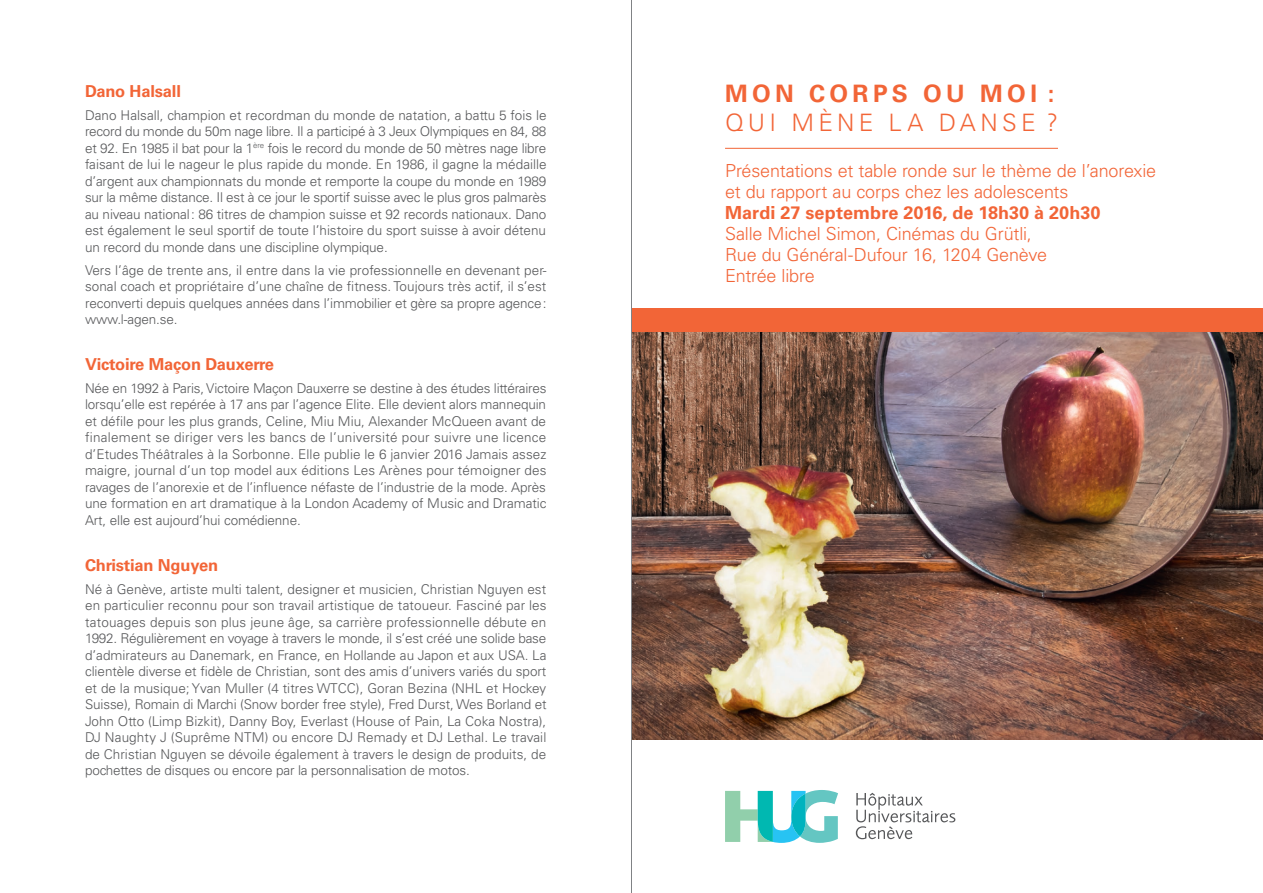
<style>
.page{position:relative;width:1263px;height:893px;background:#fff}
.page>*{position:absolute;margin:0;border:0;box-sizing:border-box;transform-origin:0 0}
.t1{font:300 24px "Univers LT Std";letter-spacing:.18em;color:#f26537}
.t2{font:700 24px "Univers LT Std";letter-spacing:.185em;color:#f26537}
.t3{font:300 18px/21px "Univers LT Std";letter-spacing:-.01em;color:#f26537}
.t4{font:700 18px "Univers LT Std";letter-spacing:.005em;color:#f26537}
.t5{font:700 16.5px "Univers LT Std";letter-spacing:-.01em;color:#f26537}
.t6{font:300 13.5px/16.5px "Univers LT Std";letter-spacing:-.01em;color:#57585a;text-align:justify}
</style>
<div class="page">
<img style="left:632px;top:332px;width:631px;height:408px">
<div style="left:631px;top:308px;width:632px;height:24px;background:#f26537"></div>
<hr style="left:725px;top:148px;width:333px;height:1px;background:#f26537">
<svg style="left:725px;top:790px;width:113px;height:53px"></svg>
<svg style="left:856px;top:793px;width:99px;height:46px"></svg>
<hr style="left:631px;top:0;width:1px;height:893px;background:#808285">
<p class="t5" style="left:85px;top:82px;width:97px">Dano Halsall</p>
<p class="t6" style="left:85px;top:107px;width:463px">Dano Halsall, champion et recordman du monde de natation, a battu 5 fois le record du monde du 50m nage libre. Il a participé à 3 Jeux Olympiques en 84, 88 et 92. En 1985 il bat pour la 1<sup>ère</sup> fois le record du monde de 50 mètres nage libre faisant de lui le nageur le plus rapide du monde. En 1986, il gagne la médaille d’argent aux championnats du monde et remporte la coupe du monde en 1989 sur la même distance. Il est à ce jour le sportif suisse avec le plus gros palmarès au niveau national: 86 titres de champion suisse et 92 records nationaux. Dano est également le seul sportif de toute l’histoire du sport suisse à avoir détenu un record du monde dans une discipline olympique.</p>
<p class="t6" style="left:85px;top:262px;width:463px">Vers l’âge de trente ans, il entre dans la vie professionnelle en devenant per&shy;sonal coach et propriétaire d’une chaîne de fitness. Toujours très actif, il s’est reconverti depuis quelques années dans l’immobilier et gère sa propre agence: www.l-agen.se.</p>
<p class="t5" style="left:85px;top:355px;width:190px">Victoire Maçon Dauxerre</p>
<p class="t6" style="left:85px;top:380px;width:463px">Née en 1992 à Paris, Victoire Maçon Dauxerre se destine à des études littéraires lorsqu’elle est repérée à 17 ans par l’agence Elite. Elle devient alors mannequin et défile pour les plus grands, Celine, Miu Miu, Alexander McQueen avant de finalement se diriger vers les bancs de l’université pour suivre une licence d’Etudes Théâtrales à la Sorbonne. Elle publie le 6 janvier 2016 Jamais assez maigre, journal d’un top model aux éditions Les Arènes pour témoigner des ravages de l’anorexie et de l’influence néfaste de l’industrie de la mode. Après une formation en art dramatique à la London Academy of Music and Dramatic Art, elle est aujourd’hui comédienne.</p>
<p class="t5" style="left:85px;top:555px;width:135px">Christian Nguyen</p>
<p class="t6" style="left:85px;top:580px;width:463px">Né à Genève, artiste multi talent, designer et musicien, Christian Nguyen est en particulier reconnu pour son travail artistique de tatoueur. Fasciné par les tatouages depuis son plus jeune âge, sa carrière professionnelle débute en 1992. Régulièrement en voyage à travers le monde, il s’est créé une solide base d’admirateurs au Danemark, en France, en Hollande au Japon et aux USA. La clientèle diverse et fidèle de Christian, sont des amis d’univers variés du sport et de la musique; Yvan Muller (4 titres WTCC), Goran Bezina (NHL et Hockey Suisse), Romain di Marchi (Snow border free style), Fred Durst, Wes Borland et John Otto (Limp Bizkit), Danny Boy, Everlast (House of Pain, La Coka Nostra), DJ Naughty J (Suprême NTM) ou encore DJ Remady et DJ Lethal. Le travail de Christian Nguyen se dévoile également à travers le design de produits, de pochettes de disques ou encore par la personnalisation de motos.</p>
<h1 class="t2" style="left:725px;top:80px;width:331px">MON CORPS OU MOI :</h1>
<h1 class="t1" style="left:725px;top:108px;width:334px">QUI MÈNE LA DANSE ?</h1>
<h2 class="t3" style="left:725px;top:161px;width:433px">Présentations et table ronde sur le thème de l’anorexie et du rapport au corps chez les adolescents</h2>
<h2 class="t4" style="left:725px;top:203px;width:377px">Mardi 27 septembre 2016, de 18h30 à 20h30</h2>
<h2 class="t3" style="left:725px;top:224px;width:324px">Salle Michel Simon, Cinémas du Grütli,<br>Rue du Général-Dufour 16, 1204 Genève<br>Entrée libre</h2>
</div>
